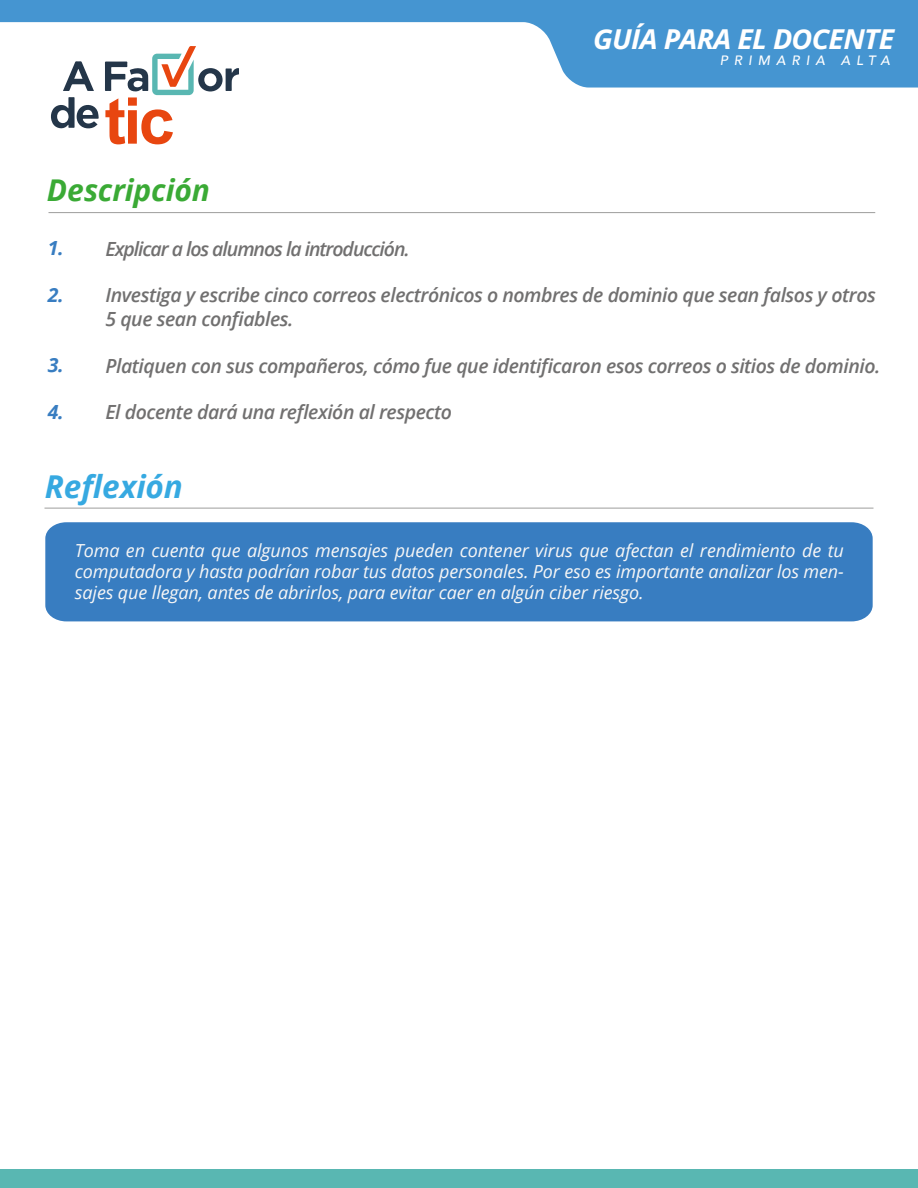
<style>
.page{position:relative;width:918px;height:1188px;background:#fff}
.page>*{position:absolute;margin:0;border:0;box-sizing:border-box;transform-origin:0 0}
.t1{font:italic 700 31.5px "Open Sans";color:#36a9e1}
.t2{font:italic 700 30px "Open Sans";letter-spacing:-.005em;color:#3aaa35}
.t3{font:italic 700 27.45px "Open Sans";letter-spacing:-.025em;color:#fff;scale:1.04 1}
.t4{font:italic 600 19.5px/23.4px "Open Sans";letter-spacing:-.025em;color:#717070}
.t5{font:italic 600 19.5px "Open Sans";letter-spacing:-.055em;color:#717070}
.t6{font:italic 700 19.5px "Open Sans";color:#387dc1}
.t7{font:italic 18px/21px "Open Sans";letter-spacing:-.005em;color:#f6f6f6;text-align:justify}
.t8{font:italic 500 13.5px "Avenir";letter-spacing:.445em;color:#fff}
</style>
<div class="page">
<div style="left:45px;top:522px;width:828px;height:99px;background:#387dc1"></div>
<svg style="left:63px;top:88px;width:31px;height:3px"></svg>
<svg style="left:51px;top:97px;width:48px;height:32px"></svg>
<svg style="left:105px;top:88px;width:127px;height:56px"></svg>
<svg style="left:0;top:0;width:918px;height:88px;fill:#4595d1"></svg>
<hr style="left:49px;top:212px;width:826px;height:1px;background:#9d9d9c">
<hr style="left:45px;top:508px;width:828px;height:1px;background:#9d9d9c">
<div style="left:0;top:1170px;width:918px;height:18px;background:#59b7b2"></div>
<h2 class="t2" style="left:47px;top:169px;width:165px">Descripción</h2>
<h3 class="t3" style="left:593px;top:20px;width:291px">GUÍA PARA EL DOCENTE</h3>
<p class="t8" style="left:720px;top:52px;width:172px">PRIMARIA ALTA</p>
<p class="t6" style="left:48px;top:234px;width:17px">1.</p>
<p class="t6" style="left:48px;top:281px;width:17px">2.</p>
<p class="t6" style="left:48px;top:351px;width:17px">3.</p>
<p class="t6" style="left:48px;top:398px;width:17px">4.</p>
<p class="t5" style="left:105px;top:235px;width:306px">Explicar a los alumnos la introducción.</p>
<p class="t4" style="left:105px;top:283px;width:772px">Investiga y escribe cinco correos electrónicos o nombres de dominio que sean falsos y otros<br>5 que sean confiables.</p>
<p class="t4" style="left:105px;top:353px;width:776px">Platiquen con sus compañeros, cómo fue que identificaron esos correos o sitios de dominio.</p>
<p class="t4" style="left:105px;top:400px;width:348px">El docente dará una reflexión al respecto</p>
<h1 class="t1" style="left:45px;top:464px;width:140px">Reflexión</h1>
<p class="t7" style="left:75px;top:540px;width:770px">Toma en cuenta que algunos mensajes pueden contener virus que afectan el rendimiento de tu computadora y hasta podrían robar tus datos personales. Por eso es importante analizar los men&shy;sajes que llegan, antes de abrirlos, para evitar caer en algún ciber riesgo.</p>
</div>
